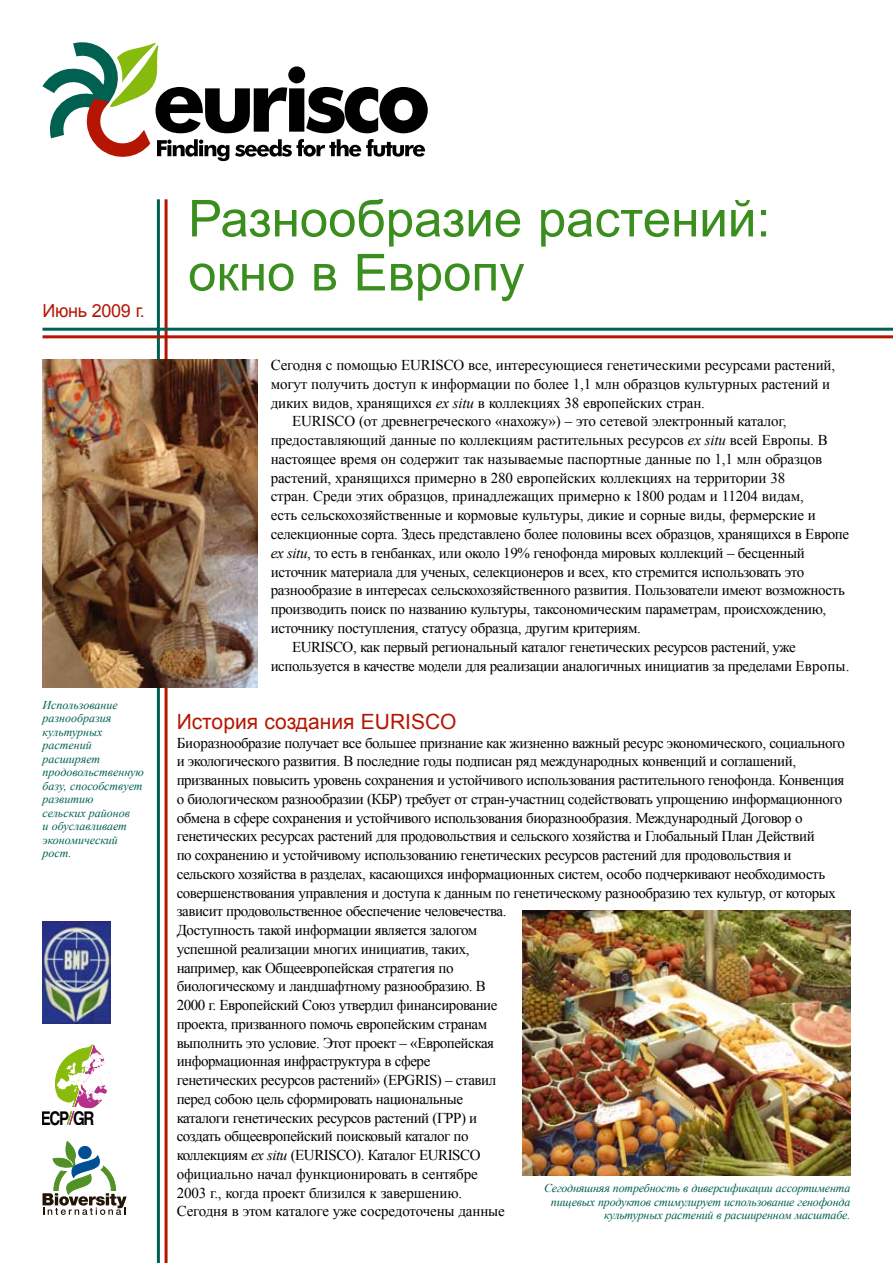
<style>
.page{position:relative;width:893px;height:1263px;background:#fff}
.page>*{position:absolute;margin:0;border:0;box-sizing:border-box;transform-origin:0 0}
.t1{font:51px/54px "Arial";color:#3a8e1d}
.t2{font:21px "Arial";color:#b51603}
.t3{font:700 18.9px "Helvetica";color:#000;scale:.8 1}
.t4{font:18px "Arial";letter-spacing:-.02em;color:#b51603}
.t5{font:15px/18.8px "Times New Roman";letter-spacing:-.03em;color:#000}
.t6{font:15px "Times New Roman";letter-spacing:-.01em;color:#000}
.t7{font:italic 12px/13.5px "Times New Roman";letter-spacing:-.015em;color:#006151}
.s1{font-style:italic}
</style>
<div class="page">
<svg style="left:42px;top:43px;width:386px;height:118px"></svg>
<hr style="left:165px;top:199px;width:3px;height:1064px;background:#b51603">
<hr style="left:157px;top:199px;width:3px;height:1064px;background:#006151">
<hr style="left:43px;top:328px;width:850px;height:3px;background:#006151">
<hr style="left:43px;top:335px;width:850px;height:3px;background:#b51603">
<img style="left:42px;top:359px;width:216px;height:329px">
<img style="left:522px;top:911px;width:328px;height:264px">
<svg style="left:55px;top:1044px;width:54px;height:81px"></svg>
<svg style="left:43px;top:1141px;width:84px;height:74px"></svg>
<img style="left:43px;top:921px;width:68px;height:102px">
<p class="t4" style="left:43px;top:299px;width:104px">Июнь 2009 г.</p>
<p class="t7" style="left:43px;top:698px;width:103px">Использование разнообразия культурных растений расширяет продовольственную базу, способствует развитию<br>сельских районов<br>и обуславливает экономический рост.</p>
<p class="t3" style="left:41px;top:1106px;width:69px">ECP GR</p>
<h1 class="t1" style="left:188px;top:192px;width:584px">Разнообразие растений: окно в Европу</h1>
<p class="t6" style="left:271px;top:355px;width:566px">Сегодня с помощью EURISCO все, интересующиеся генетическими ресурсами растений,</p>
<p class="t6" style="left:271px;top:374px;width:561px">могут получить доступ к информации по более 1,1 млн образцов культурных растений и</p>
<p class="t6" style="left:271px;top:393px;width:436px">диких видов, хранящихся <span class="s1">ex situ</span> в коллекциях 38 европейских стран.</p>
<p class="t6" style="left:292px;top:411px;width:496px">EURISCO (от древнегреческого «нахожу») – это сетевой электронный каталог,</p>
<p class="t6" style="left:271px;top:430px;width:559px">предоставляющий данные по коллекциям растительных ресурсов <span class="s1">ex situ</span> всей Европы. В</p>
<p class="t6" style="left:271px;top:449px;width:553px">настоящее время он содержит так называемые паспортные данные по 1,1 млн образцов</p>
<p class="t6" style="left:271px;top:468px;width:516px">растений, хранящихся примерно в 280 европейских коллекциях на территории 38</p>
<p class="t6" style="left:271px;top:486px;width:534px">стран. Среди этих образцов, принадлежащих примерно к 1800 родам и 11204 видам,</p>
<p class="t6" style="left:271px;top:505px;width:547px">есть сельскохозяйственные и кормовые культуры, дикие и сорные виды, фермерские и</p>
<p class="t5" style="left:271px;top:524px;width:580px">селекционные сорта. Здесь представлено более половины всех образцов, хранящихся в Европе</p>
<p class="t5" style="left:271px;top:543px;width:536px"><span class="s1">ex situ</span>, то есть в генбанках, или около 19% генофонда мировых коллекций – бесценный</p>
<p class="t5" style="left:271px;top:562px;width:535px">источник материала для ученых, селекционеров и всех, кто стремится использовать это</p>
<p class="t5" style="left:271px;top:581px;width:576px">разнообразие в интересах сельскохозяйственного развития. Пользователи имеют возможность</p>
<p class="t5" style="left:271px;top:599px;width:557px">производить поиск по названию культуры, таксономическим параметрам, происхождению,</p>
<p class="t5" style="left:271px;top:618px;width:372px">источнику поступления, статусу образца, другим критериям.</p>
<p class="t5" style="left:292px;top:637px;width:505px">EURISCO, как первый региональный каталог генетических ресурсов растений, уже</p>
<p class="t5" style="left:271px;top:656px;width:580px">используется в качестве модели для реализации аналогичных инициатив за пределами Европы.</p>
<h2 class="t2" style="left:177px;top:708px;width:281px">История создания EURISCO</h2>
<p class="t5" style="left:177px;top:733px;width:670px">Биоразнообразие получает все большее признание как жизненно важный ресурс экономического, социального и экологического развития. В последние годы подписан ряд международных конвенций и соглашений, призванных повысить уровень сохранения и устойчивого использования растительного генофонда. Конвенция о биологическом разнообразии (КБР) требует от стран-участниц содействовать упрощению информационного обмена в сфере сохранения и устойчивого использования биоразнообразия. Международный Договор о генетических ресурсах растений для продовольствия и сельского хозяйства и Глобальный План Действий<br>по сохранению и устойчивому использованию генетических ресурсов растений для продовольствия и сельского хозяйства в разделах, касающихся информационных систем, особо подчеркивают необходимость совершенствования управления и доступа к данным по генетическому разнообразию тех культур, от которых зависит продовольственное обеспечение человечества.<br>Доступность такой информации является залогом<br>успешной реализации многих инициатив, таких,<br>например, как Общеевропейская стратегия по<br>биологическому и ландшафтному разнообразию. В<br>2000 г. Европейский Союз утвердил финансирование<br>проекта, призванного помочь европейским странам<br>выполнить это условие. Этот проект – «Европейская<br>информационная инфраструктура в сфере<br>генетических ресурсов растений» (EPGRIS) – ставил<br>перед собою цель сформировать национальные<br>каталоги генетических ресурсов растений (ГРР) и<br>создать общеевропейский поисковый каталог по<br>коллекциям <span class="s1">ex situ</span> (EURISCO). Каталог EURISCO<br>официально начал функционировать в сентябре<br>2003 г., когда проект близился к завершению.<br>Сегодня в этом каталоге уже сосредоточены данные</p>
<p class="t7" style="left:544px;top:1181px;width:308px;text-align:right">Сегодняшняя потребность в диверсификации ассортимента пищевых продуктов стимулирует использование генофонда культурных растений в расширенном масштабе.</p>
</div>
